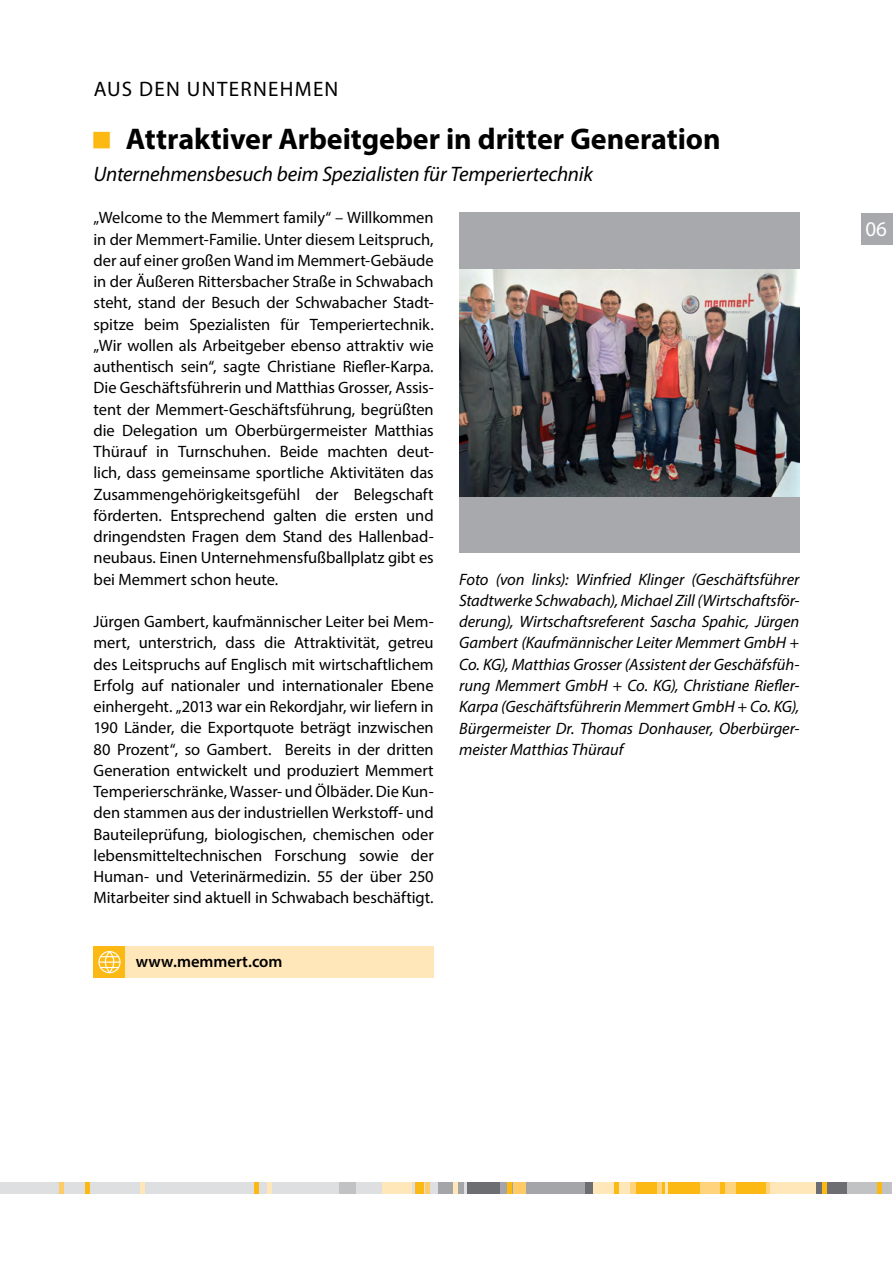
<style>
.page{position:relative;width:893px;height:1263px;background:#fff}
.page>*{position:absolute;margin:0;border:0;box-sizing:border-box;transform-origin:0 0}
.t1{font:700 30px "Myriad Pro";letter-spacing:-.005em;color:#000}
.t2{font:italic 21px "Myriad Pro";letter-spacing:-.01em;color:#000}
.t3{font:21px "Myriad Pro";color:#000}
.t4{font:21px "Myriad Pro";color:#fff}
.t5{font:16.5px/21.3px "Myriad Pro";letter-spacing:-.005em;color:#000;text-align:justify}
.t6{font:italic 16.5px/21.3px "Myriad Pro";letter-spacing:-.005em;color:#000;text-align:justify}
.t7{font:600 16.5px "Myriad Pro";color:#000}
</style>
<div class="page">
<div style="left:0;top:1182px;width:890px;height:11px;background:#6d6e71"></div>
<div style="left:594px;top:1182px;width:222px;height:11px;background:#ffe7b9"></div>
<div style="left:630px;top:1182px;width:140px;height:11px;background:#ffd27c"></div>
<div style="left:0;top:1182px;width:466px;height:11px;background:#dedfe0"></div>
<div style="left:415px;top:1182px;width:8px;height:11px;background:#fdb913"></div>
<div style="left:254px;top:1182px;width:5px;height:11px;background:#fdb913"></div>
<hr style="left:85px;top:1182px;width:4px;height:11px;background:#fdb913">
<hr style="left:615px;top:1182px;width:4px;height:11px;background:#fdb913">
<hr style="left:721px;top:1182px;width:4px;height:11px;background:#fdb913">
<div style="left:339px;top:1182px;width:17px;height:11px;background:#c0c2c4"></div>
<div style="left:438px;top:1182px;width:26px;height:11px;background:#a3a5a8"></div>
<div style="left:848px;top:1182px;width:44px;height:11px;background:#c0c2c4"></div>
<hr style="left:426px;top:1182px;width:4px;height:11px;background:#ffcb66">
<hr style="left:60px;top:1182px;width:4px;height:11px;background:#ffcb66">
<div style="left:636px;top:1182px;width:63px;height:11px;background:#fdb913"></div>
<div style="left:736px;top:1182px;width:30px;height:11px;background:#fdb913"></div>
<hr style="left:657px;top:1182px;width:4px;height:11px;background:#ffd27c">
<svg style="left:666px;top:1182px;width:2px;height:11px"></svg>
<hr style="left:453px;top:1182px;width:4px;height:11px;background:#ffe7b9">
<hr style="left:267px;top:1182px;width:4px;height:11px;background:#ffe7b9">
<hr style="left:140px;top:1182px;width:4px;height:11px;background:#ffe7b9">
<div style="left:822px;top:1182px;width:5px;height:11px;background:#fdb913"></div>
<div style="left:877px;top:1182px;width:5px;height:11px;background:#fdb913"></div>
<div style="left:382px;top:1182px;width:29px;height:11px;background:#ffe7b9"></div>
<div style="left:500px;top:1182px;width:85px;height:11px;background:#a3a5a8"></div>
<div style="left:513px;top:1182px;width:13px;height:11px;background:#ffcb66"></div>
<hr style="left:508px;top:1182px;width:4px;height:11px;background:#fdb913">
<div style="left:861px;top:213px;width:32px;height:31px;background:#a7a9ac"></div>
<div style="left:459px;top:213px;width:340px;height:340px;background:#a7a9ac"></div>
<img style="left:459px;top:269px;width:340px;height:227px">
<div style="left:94px;top:946px;width:31px;height:32px;background:#fdb913"></div>
<div style="left:98px;top:951px;width:23px;height:22px;border:1px solid #fff;border-radius:50%"></div>
<hr style="left:99px;top:961px;width:21px;height:2px;background:#fff">
<svg style="left:100px;top:951px;width:19px;height:23px"></svg>
<div style="left:125px;top:946px;width:309px;height:32px;background:#ffe7b9"></div>
<p class="t3" style="left:94px;top:76px;width:59px">Aus den</p>
<p class="t3" style="left:187px;top:76px;width:30px">Unternehmen</p>
<h1 class="t1" style="left:126px;top:119px;width:596px">Attraktiver Arbeitgeber in dritter Generation</h1>
<p class="t2" style="left:94px;top:161px;width:501px">Unternehmensbesuch beim Spezialisten für Temperiertechnik</p>
<p class="t5" style="left:94px;top:207px;width:342px">„Welcome to the Memmert family“ – Willkommen in der Memmert-Familie. Unter diesem Leitspruch, der auf einer großen Wand im Memmert-Gebäude in der Äußeren Rittersbacher Straße in Schwabach steht, stand der Besuch der Schwabacher Stadt&shy;spitze beim Spezialisten für Temperiertechnik. „Wir wollen als Arbeitgeber ebenso attraktiv wie authentisch sein“, sagte Christiane Riefler-Karpa.<br>Die Geschäftsführerin und Matthias Grosser, Assis&shy;tent der Memmert-Geschäftsführung, begrüßten die Delegation um Oberbürgermeister Matthias Thürauf in Turnschuhen. Beide machten deut&shy;lich, dass gemeinsame sportliche Aktivitäten das Zusammengehörigkeitsgefühl der Belegschaft förderten. Entsprechend galten die ersten und dringendsten Fragen dem Stand des Hallenbad&shy;neubaus. Einen Unternehmensfußballplatz gibt es bei Memmert schon heute.</p>
<p class="t5" style="left:94px;top:611px;width:342px">Jürgen Gambert, kaufmännischer Leiter bei Mem&shy;mert, unterstrich, dass die Attraktivität, getreu des Leitspruchs auf Englisch mit wirtschaftlichem Erfolg auf nationaler und internationaler Ebene einhergeht. „2013 war ein Rekordjahr, wir liefern in 190 Länder, die Exportquote beträgt inzwischen 80 Prozent“, so Gambert. Bereits in der dritten Generation entwickelt und produziert Memmert Temperierschränke, Wasser- und Ölbäder. Die Kun&shy;den stammen aus der industriellen Werkstoff- und Bauteileprüfung, biologischen, chemischen oder lebensmitteltechnischen Forschung sowie der Human- und Veterinärmedizin. 55 der über 250<br>Mitarbeiter sind aktuell in Schwabach beschäftigt.</p>
<p class="t7" style="left:136px;top:951px;width:148px">www.memmert.com</p>
<p class="t6" style="left:459px;top:568px;width:342px">Foto (von links): Winfried Klinger (Geschäftsführer Stadtwerke Schwabach), Michael Zill (Wirtschaftsför&shy;derung), Wirtschaftsreferent Sascha Spahic, Jürgen Gambert (Kaufmännischer Leiter Memmert GmbH + Co. KG), Matthias Grosser (Assistent der Geschäfsfüh&shy;rung Memmert GmbH + Co. KG), Christiane Riefler-Karpa (Geschäftsführerin Memmert GmbH + Co. KG), Bürgermeister Dr. Thomas Donhauser, Oberbürger&shy;meister Matthias Thürauf</p>
<p class="t4" style="left:865px;top:215px;width:23px">06</p>
</div>
